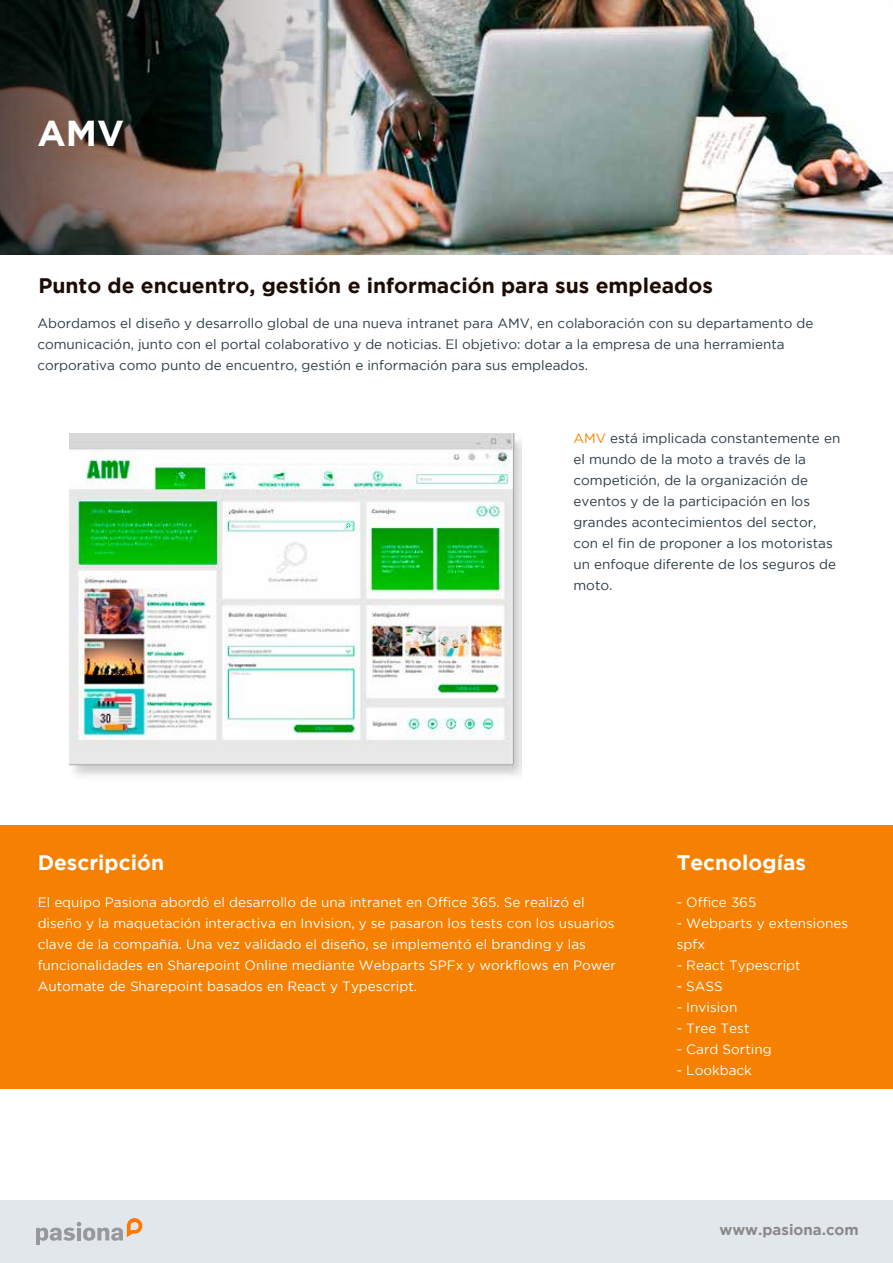
<style>
.page{position:relative;width:893px;height:1263px;background:#fff}
.page>*{position:absolute;margin:0;border:0;box-sizing:border-box;transform-origin:0 0}
.t1{font:700 36px "Gotham";color:#fff}
.t2{font:700 21px "Gotham";color:#1d0c06}
.t3{font:700 21px "Gotham";color:#fff}
.t4{font:700 15px "Gotham";color:#8a898a}
.t5{font:13.5px/21px "Gotham";color:#2a3a46}
.t6{font:13.5px/21px "Gotham";color:#fff}
.s1{color:#ff8300}
</style>
<div class="page">
<img style="left:507px;top:0;width:386px;height:255px">
<img style="left:0;top:0;width:507px;height:255px">
<div style="left:0;top:825px;width:893px;height:264px;background:#f58001"></div>
<img style="left:69px;top:433px;width:452px;height:343px">
<div style="left:0;top:1200px;width:893px;height:63px;background:#e2e7eb"></div>
<svg style="left:36px;top:1218px;width:106px;height:27px"></svg>
<h1 class="t1" style="left:37px;top:113px;width:88px">AMV</h1>
<h2 class="t2" style="left:38px;top:274px;width:676px">Punto de encuentro, gestión e información para sus empleados</h2>
<p class="t5" style="left:37px;top:312px;width:777px">Abordamos el diseño y desarrollo global de una nueva intranet para AMV, en colaboración con su departamento de comunicación, junto con el portal colaborativo y de noticias. El objetivo: dotar a la empresa de una herramienta corporativa como punto de encuentro, gestión e información para sus empleados.</p>
<p class="t5" style="left:573px;top:427px;width:268px"><span class="s1">AMV</span> está implicada constantemente en el mundo de la moto a través de la competición, de la organización de eventos y de la participación en los grandes acontecimientos del sector, con el fin de proponer a los motoristas un enfoque diferente de los seguros de moto.</p>
<h2 class="t3" style="left:38px;top:851px;width:128px">Descripción</h2>
<p class="t6" style="left:38px;top:892px;width:580px">El equipo Pasiona abordó el desarrollo de una intranet en Office 365. Se realizó el diseño y la maquetación interactiva en Invision, y se pasaron los tests con los usuarios clave de la compañía. Una vez validado el diseño, se implementó el branding y las funcionalidades en Sharepoint Online mediante Webparts SPFx y workflows en Power Automate de Sharepoint basados en React y Typescript.</p>
<h2 class="t3" style="left:677px;top:851px;width:131px">Tecnologías</h2>
<p class="t6" style="left:677px;top:892px;width:81px">- Office 365</p>
<p class="t6" style="left:677px;top:913px;width:173px">- Webparts y extensiones spfx</p>
<p class="t6" style="left:677px;top:955px;width:125px">- React Typescript</p>
<p class="t6" style="left:677px;top:976px;width:48px">- SASS</p>
<p class="t6" style="left:677px;top:997px;width:62px">- Invision</p>
<p class="t6" style="left:677px;top:1018px;width:74px">- Tree Test</p>
<p class="t6" style="left:677px;top:1039px;width:96px">- Card Sorting</p>
<p class="t6" style="left:677px;top:1060px;width:77px">- Lookback</p>
<p class="t4" style="left:719px;top:1221px;width:141px">www.pasiona.com</p>
</div>
